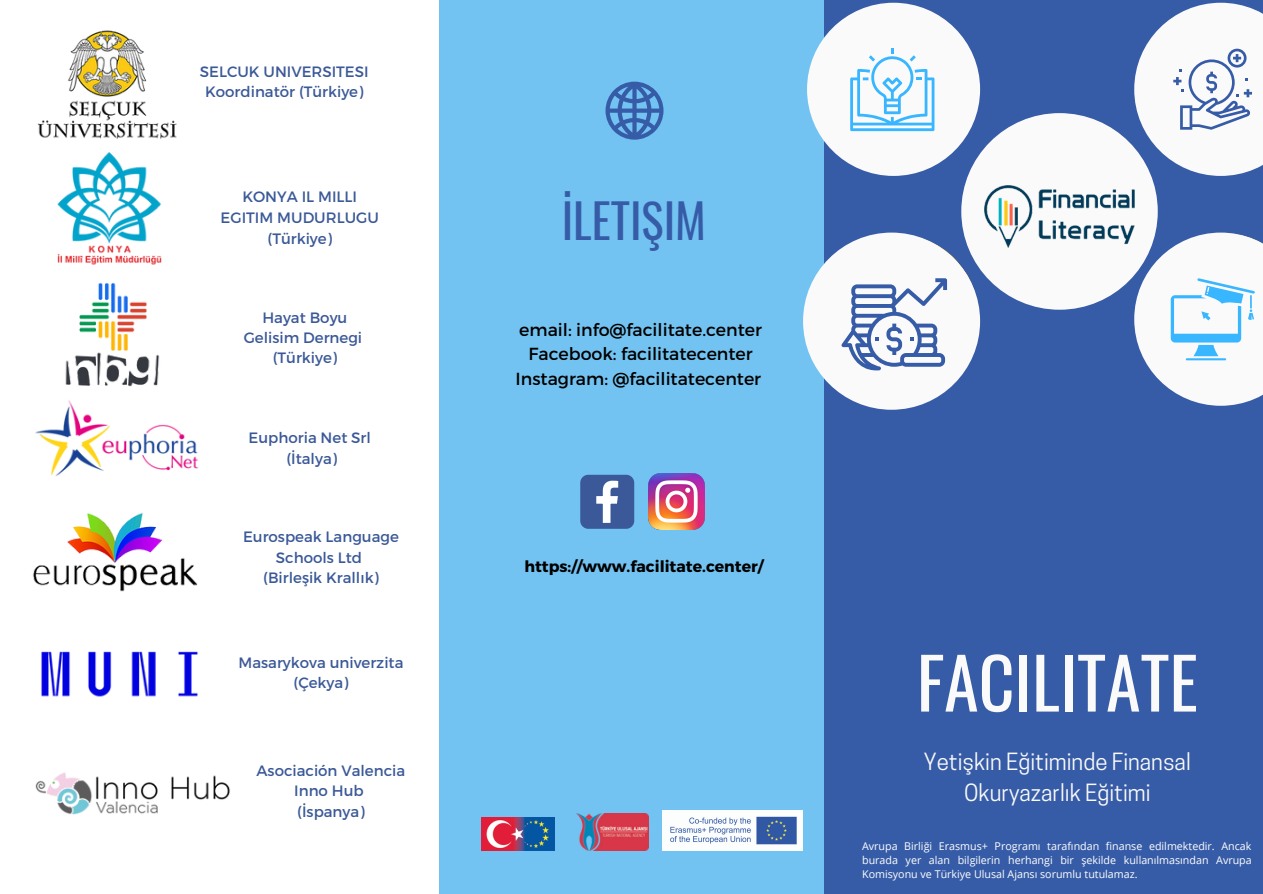
<style>
.page{position:relative;width:1263px;height:894px;background:#fff}
.page>*{position:absolute;margin:0;border:0;box-sizing:border-box;transform-origin:0 0}
.t1{font:70.05px "Oswald";color:#fafafa}
.t2{font:46.65px "Oswald";color:#375ca7}
.t3{font:22.2px/30.6px "Cooper Hewitt";color:#fafafa;text-align:center}
.t4{font:17.4px/24.2px "Montserrat";color:#000;text-align:center}
.t5{font:700 15.75px "Montserrat";color:#000}
.t6{font:15px/20.2px "Montserrat";color:#3b5998;text-align:center}
.t7{font:10.65px/14.2px "Open Sans";color:#fff;text-align:justify}
</style>
<div class="page">
<div style="left:0;top:0;width:1263px;height:893px;background:#375ca7"></div>
<svg style="left:833px;top:221px;width:178px;height:189px"></svg>
<div style="left:438px;top:0;width:386px;height:893px;background:#72c3f1"></div>
<div style="left:0;top:0;width:439px;height:893px;background:#fff"></div>
<svg style="left:605px;top:82px;width:58px;height:58px"></svg>
<div style="left:961px;top:113px;width:197px;height:196px;background:#fafafa;border-radius:50%"></div>
<div style="left:803px;top:232px;width:177px;height:177px;background:#fafafa;border-radius:50%"></div>
<div style="left:807px;top:3px;width:173px;height:173px;background:#fafafa;border-radius:50%"></div>
<svg style="left:823px;top:240px;width:152px;height:148px"></svg>
<img style="left:985px;top:185px;width:33px;height:62px">
<svg style="left:832px;top:21px;width:140px;height:139px"></svg>
<svg style="left:1018px;top:2px;width:245px;height:404px"></svg>
<img style="left:663px;top:810px;width:140px;height:40px">
<img style="left:37px;top:30px;width:140px;height:109px">
<img style="left:41px;top:651px;width:157px;height:46px">
<img style="left:57px;top:152px;width:105px;height:105px">
<img style="left:35px;top:772px;width:195px;height:43px">
<img style="left:57px;top:257px;width:105px;height:130px">
<img style="left:33px;top:513px;width:165px;height:79px">
<img style="left:35px;top:400px;width:164px;height:76px">
<svg style="left:580px;top:474px;width:54px;height:54px;background:#5c77ab"></svg>
<img style="left:648px;top:473px;width:57px;height:56px">
<img style="left:481px;top:817px;width:73px;height:32px">
<img style="left:577px;top:813px;width:72px;height:36px">
<p class="t6" style="left:200px;top:61px;width:170px">SELCUK UNIVERSITESI<br>Koordinatör (Türkiye)</p>
<p class="t6" style="left:221px;top:186px;width:160px;line-height:20.9px">KONYA IL MILLI<br>EGITIM MUDURLUGU (Türkiye)</p>
<p class="t6" style="left:244px;top:306px;width:120px">Hayat Boyu<br>Gelisim Dernegi (Türkiye)</p>
<p class="t6" style="left:249px;top:427px;width:124px">Euphoria Net Srl (İtalya)</p>
<p class="t6" style="left:243px;top:526px;width:157px">Eurospeak Language<br>Schools Ltd<br>(Birleşik Krallık)</p>
<p class="t6" style="left:239px;top:651px;width:166px">Masarykova univerzita (Çekya)</p>
<p class="t6" style="left:257px;top:759px;width:150px">Asociación Valencia<br>Inno Hub<br>(İspanya)</p>
<h2 class="t2" style="left:562px;top:185px;width:146px">İLETIŞIM</h2>
<p class="t4" style="left:516px;top:317px;width:248px">email: info@facilitate.center<br>Facebook: facilitatecenter<br>Instagram: @facilitatecenter</p>
<p class="t5" style="left:524px;top:556px;width:241px">https://www.facilitate.center/</p>
<h1 class="t1" style="left:917px;top:627px;width:283px">FACILITATE</h1>
<h3 class="t3" style="left:924px;top:749px;width:268px">Yetişkin Eğitiminde Finansal<br>Okuryazarlık Eğitimi</h3>
<p class="t7" style="left:862px;top:838px;width:391px">Avrupa Birliği Erasmus+ Programı tarafından finanse edilmektedir. Ancak burada yer alan bilgilerin herhangi bir şekilde kullanılmasından Avrupa Komisyonu ve Türkiye Ulusal Ajansı sorumlu tutulamaz.</p>
</div>
